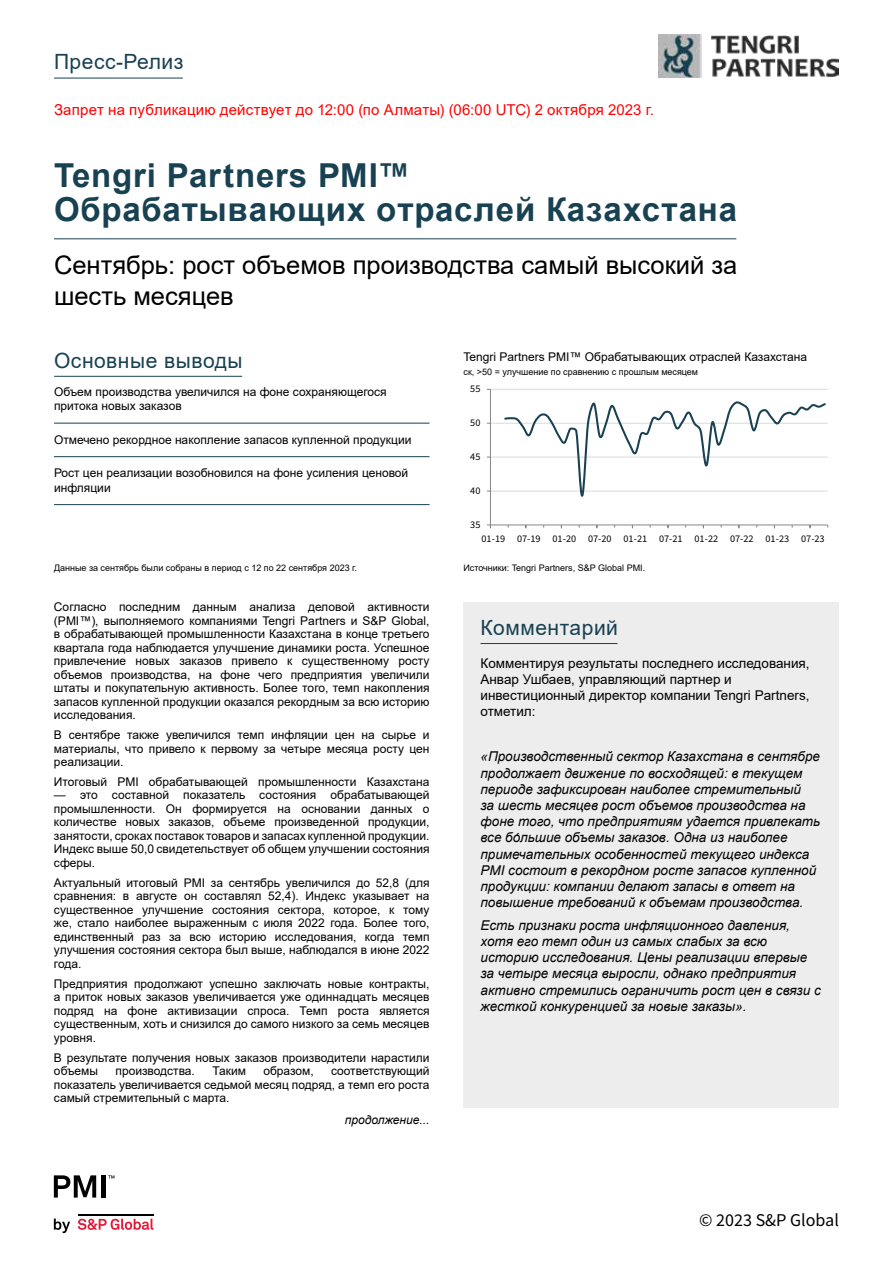
<style>
.page{position:relative;width:893px;height:1263px;background:#fff}
.page>*{position:absolute;margin:0;border:0;box-sizing:border-box;transform-origin:0 0}
.t1{font:700 33px/34.5px "Arial";letter-spacing:.025em;color:#184152}
.t2{font:25.5px/30.6px "Arial";color:#000}
.t3{font:21px "Arial";letter-spacing:.025em;color:#184152}
.t4{font:18px "Source Sans Pro";color:#000}
.t5{font:15px "Arial";letter-spacing:.015em;color:#f00}
.t6{font:italic 13.5px/16.2px "Arial";color:#000}
.t7{font:13.5px/16.2px "Arial";color:#000}
.t8{font:12px/13.5px "Arial";color:#000;text-align:justify}
.t9{font:italic 12px "Arial";color:#000}
.t10{font:10.2px "Source Sans Pro";letter-spacing:-.005em;color:#000}
.t11{font:9px "Arial";color:#000}
</style>
<div class="page">
<svg style="left:54px;top:1218px;width:16px;height:15px"></svg>
<svg style="left:78px;top:1218px;width:75px;height:12px"></svg>
<hr style="left:78px;top:1213px;width:75px;height:2px;background:#000">
<svg style="left:54px;top:1175px;width:42px;height:22px"></svg>
<div style="left:101px;top:1175px;width:5px;height:22px;background:#000"></div>
<svg style="left:108px;top:1175px;width:6px;height:3px"></svg>
<hr style="left:490px;top:491px;width:338px;height:1px;background:#d9d9d9">
<hr style="left:490px;top:457px;width:338px;height:1px;background:#d9d9d9">
<hr style="left:490px;top:423px;width:338px;height:1px;background:#d9d9d9">
<hr style="left:490px;top:389px;width:338px;height:1px;background:#d9d9d9">
<hr style="left:490px;top:389px;width:1px;height:136px;background:#868686">
<hr style="left:490px;top:525px;width:338px;height:1px;background:#868686">
<svg style="left:503px;top:401px;width:324px;height:96px"></svg>
<hr style="left:54px;top:376px;width:188px;height:1px;background:#184152">
<hr style="left:54px;top:78px;width:129px;height:1px;background:#184152">
<hr style="left:54px;top:238px;width:682px;height:1px;background:#184152">
<hr style="left:54px;top:423px;width:375px;height:1px;background:#184152">
<hr style="left:54px;top:456px;width:375px;height:1px;background:#184152">
<hr style="left:54px;top:504px;width:375px;height:1px;background:#184152">
<img style="left:659px;top:35px;width:180px;height:42px">
<div style="left:463px;top:602px;width:376px;height:56px;background:#ededed"></div>
<hr style="left:480px;top:643px;width:137px;height:1px;background:#184152">
<div style="left:463px;top:658px;width:376px;height:450px;background:#ededed"></div>
<h3 class="t3" style="left:54px;top:47px;width:131px">Пресс-Релиз</h3>
<p class="t5" style="left:54px;top:100px;width:602px">Запрет на публикацию действует до 12:00 (по Алматы) (06:00 UTC) 2 октября 2023 г.</p>
<h1 class="t1" style="left:54px;top:158px;width:685px">Tengri Partners PMI™<br>Обрабатывающих отраслей Казахстана</h1>
<h2 class="t2" style="left:54px;top:250px;width:685px">Сентябрь: рост объемов производства самый высокий за шесть месяцев</h2>
<h3 class="t3" style="left:54px;top:346px;width:190px">Основные выводы</h3>
<p class="t8" style="left:54px;top:384px;width:334px;line-height:14.4px">Объем производства увеличился на фоне сохраняющегося притока новых заказов</p>
<p class="t8" style="left:54px;top:433px;width:359px">Отмечено рекордное накопление запасов купленной продукции</p>
<p class="t8" style="left:54px;top:466px;width:356px;line-height:14.4px">Рост цен реализации возобновился на фоне усиления ценовой инфляции</p>
<p class="t11" style="left:54px;top:561px;width:304px">Данные за сентябрь были собраны в период с 12 по 22 сентября 2023 г.</p>
<p class="t8" style="left:54px;top:600px;width:377px">Согласно последним данным анализа деловой активности (PMI™), выполняемого компаниями Tengri Partners и S&amp;P Global, в обрабатывающей промышленности Казахстана в конце третьего квартала года наблюдается улучшение динамики роста. Успешное привлечение новых заказов привело к существенному росту объемов производства, на фоне чего предприятия увеличили штаты и покупательную активность. Более того, темп накопления запасов купленной продукции оказался рекордным за всю историю исследования.</p>
<p class="t8" style="left:54px;top:728px;width:377px">В сентябре также увеличился темп инфляции цен на сырье и материалы, что привело к первому за четыре месяца росту цен реализации.</p>
<p class="t8" style="left:54px;top:775px;width:377px">Итоговый PMI обрабатывающей промышленности Казахстана</p>
<p class="t8" style="left:54px;top:788px;width:377px">— это составной показатель состояния обрабатывающей промышленности. Он формируется на основании данных о количестве новых заказов, объеме произведенной продукции, занятости, сроках поставок товаров и запасах купленной продукции.<br>Индекс выше 50,0 свидетельствует об общем улучшении состояния сферы.</p>
<p class="t8" style="left:54px;top:876px;width:377px">Актуальный итоговый PMI за сентябрь увеличился до 52,8 (для сравнения: в августе он составлял 52,4). Индекс указывает на существенное улучшение состояния сектора, которое, к тому же, стало наиболее выраженным с июля 2022 года. Более того, единственный раз за всю историю исследования, когда темп улучшения состояния сектора был выше, наблюдался в июне 2022 года.</p>
<p class="t8" style="left:54px;top:977px;width:377px">Предприятия продолжают успешно заключать новые контракты, а приток новых заказов увеличивается уже одиннадцать месяцев подряд на фоне активизации спроса. Темп роста является существенным, хоть и снизился до самого низкого за семь месяцев уровня.</p>
<p class="t8" style="left:54px;top:1050px;width:377px">В результате получения новых заказов производители нарастили объемы</p>
<p class="t8" style="left:116px;top:1064px;width:81px">производства.</p>
<p class="t8" style="left:212px;top:1064px;width:35px">Таким</p>
<p class="t8" style="left:263px;top:1064px;width:52px">образом,</p>
<p class="t8" style="left:54px;top:1064px;width:377px;text-indent:277px">соответствующий показатель увеличивается седьмой месяц подряд, а темп его роста самый стремительный с марта.</p>
<p class="t9" style="left:345px;top:1112px;width:86px">продолжение...</p>
<p class="t8" style="left:463px;top:350px;width:345px">Tengri Partners PMI™ Обрабатывающих отраслей Казахстана</p>
<p class="t11" style="left:463px;top:365px;width:236px">ск, &gt;50 = улучшение по сравнению с прошлым месяцем</p>
<p class="t10" style="left:470px;top:382px;width:12px">55</p>
<p class="t10" style="left:470px;top:416px;width:12px">50</p>
<p class="t10" style="left:470px;top:450px;width:12px">45</p>
<p class="t10" style="left:470px;top:484px;width:12px">40</p>
<p class="t10" style="left:470px;top:518px;width:12px">35</p>
<p class="t10" style="left:481px;top:532px;width:345px">01-19 07-19 01-20 07-20 01-21 07-21 01-22 07-22 01-23 07-23</p>
<p class="t11" style="left:463px;top:561px;width:183px">Источники: Tengri Partners, S&amp;P Global PMI.</p>
<h3 class="t3" style="left:480px;top:613px;width:139px">Комментарий</h3>
<p class="t7" style="left:480px;top:655px;width:331px">Комментируя результаты последнего исследования, Анвар Ушбаев, управляющий партнер и инвестиционный директор компании Tengri Partners, отметил:</p>
<p class="t6" style="left:480px;top:749px;width:341px">«Производственный сектор Казахстана в сентябре продолжает движение по восходящей: в текущем периоде зафиксирован наиболее стремительный<br>за шесть месяцев рост объемов производства на фоне того, что предприятиям удается привлекать все бо́льшие объемы заказов. Одна из наиболее примечательных особенностей текущего индекса PMI состоит в рекордном росте запасов купленной продукции: компании делают запасы в ответ на повышение требований к объемам производства.</p>
<p class="t6" style="left:480px;top:917px;width:342px">Есть признаки роста инфляционного давления, хотя его темп один из самых слабых за всю историю исследования. Цены реализации впервые за четыре месяца выросли, однако предприятия активно стремились ограничить рост цен в связи с жесткой конкуренцией за новые заказы».</p>
<h3 class="t4" style="left:699px;top:1209px;width:141px">© 2023 S&amp;P Global</h3>
</div>
